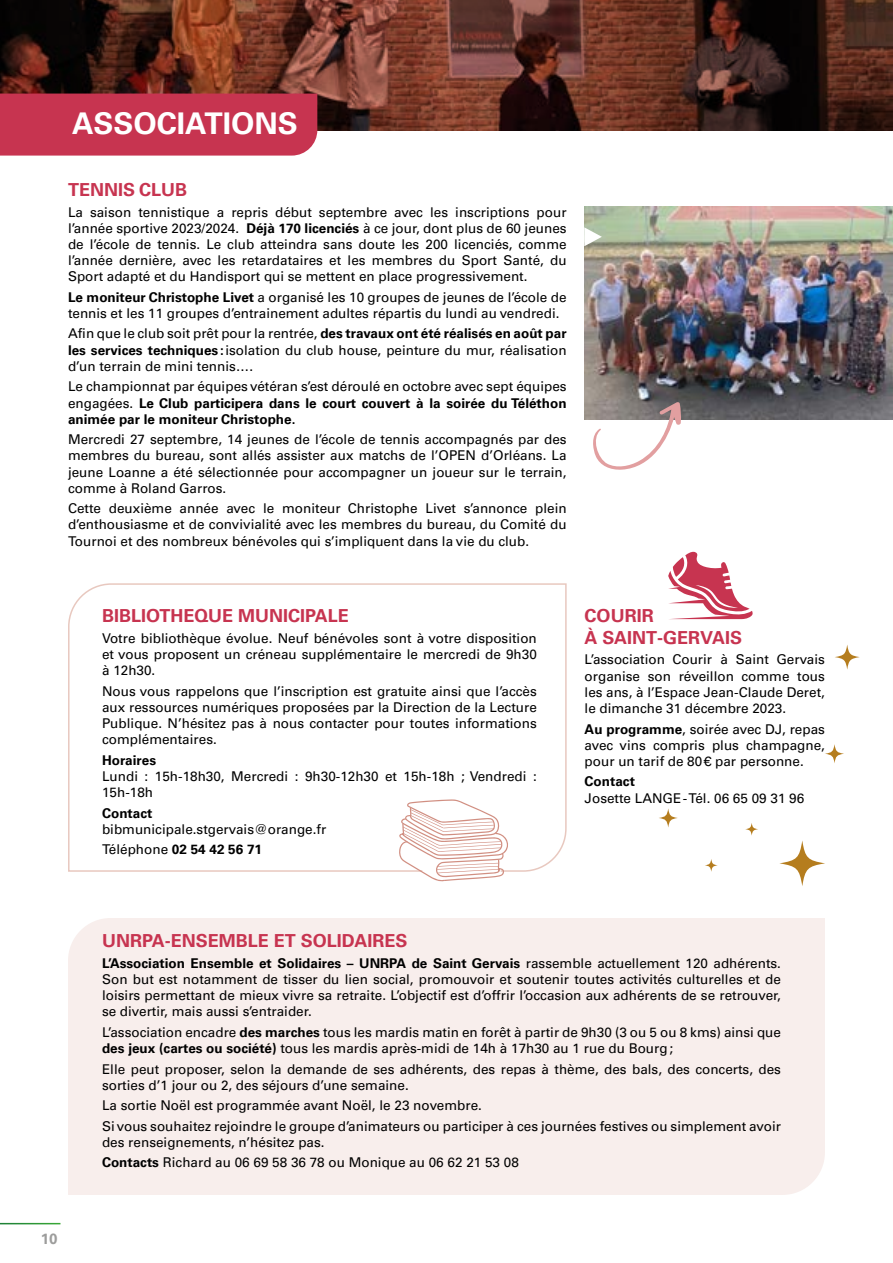
<style>
.page{position:relative;width:893px;height:1263px;background:#fff}
.page>*{position:absolute;margin:0;border:0;box-sizing:border-box;transform-origin:0 0}
.t1{font:700 30px "Univers";color:#fff}
.t2{font:700 18px/21.6px "Univers";color:#c73450}
.t3{font:700 15px "Univers";color:#9d9d9c}
.t4{font:13.5px/16.2px "Univers";color:#000;text-align:justify}
.t5{font:700 13.5px/16.2px "Univers";color:#000;text-align:justify}
.s1{font-weight:700}
.s2{font-weight:400}
</style>
<div class="page">
<img style="left:0;top:0;width:893px;height:130px">
<div style="left:68px;top:918px;width:757px;height:277px;background:#f8eeec"></div>
<svg style="left:68px;top:583px;width:499px;height:289px"></svg>
<img style="left:585px;top:207px;width:308px;height:213px">
<div style="left:0;top:94px;width:317px;height:62px;background:#c73450"></div>
<svg style="left:584px;top:227px;width:18px;height:19px"></svg>
<svg style="left:398px;top:799px;width:111px;height:83px"></svg>
<svg style="left:668px;top:552px;width:85px;height:67px"></svg>
<svg style="left:825px;top:744px;width:19px;height:19px"></svg>
<svg style="left:659px;top:808px;width:19px;height:19px"></svg>
<svg style="left:745px;top:823px;width:13px;height:13px"></svg>
<svg style="left:705px;top:859px;width:13px;height:13px"></svg>
<svg style="left:835px;top:645px;width:25px;height:25px"></svg>
<svg style="left:779px;top:840px;width:46px;height:46px"></svg>
<svg style="left:590px;top:402px;width:91px;height:68px"></svg>
<h1 class="t1" style="left:72px;top:106px;width:227px">ASSOCIATIONS</h1>
<h2 class="t2" style="left:68px;top:179px;width:121px">TENNIS CLUB</h2>
<p class="t4" style="left:68px;top:204px;width:500px">La saison tennistique a repris début septembre avec les inscriptions pour l’année sportive 2023/2024. <span class="s1">Déjà 170 licenciés</span> à ce jour, dont plus de 60 jeunes de l’école de tennis. Le club atteindra sans doute les 200 licenciés, comme l’année dernière, avec les retardataires et les membres du Sport Santé, du Sport adapté et du Handisport qui se mettent en place progressivement.</p>
<p class="t4" style="left:68px;top:289px;width:500px"><span class="s1">Le moniteur Christophe Livet</span> a organisé les 10 groupes de jeunes de l’école de tennis et les 11 groupes d’entrainement adultes répartis du lundi au vendredi.</p>
<p class="t4" style="left:68px;top:326px;width:500px">Afin que le club soit prêt pour la rentrée, <span class="s1">des travaux ont été réalisés en août par les services techniques :</span>isolation du club house, peinture du mur, réalisation d’un terrain de mini tennis….</p>
<p class="t5" style="left:68px;top:378px;width:500px"><span class="s2">Le championnat par équipes vétéran s’est déroulé en octobre avec sept équipes engagées.</span> Le Club participera dans le court couvert à la soirée du Téléthon animée par le moniteur Christophe.</p>
<p class="t4" style="left:68px;top:431px;width:500px">Mercredi 27 septembre, 14 jeunes de l’école de tennis accompagnés par des membres du bureau, sont allés assister aux matchs de l’OPEN d’Orléans. La jeune Loanne a été sélectionnée pour accompagner un joueur sur le terrain, comme à Roland Garros.</p>
<p class="t4" style="left:68px;top:500px;width:500px">Cette deuxième année avec le moniteur Christophe Livet s’annonce plein d’enthousiasme et de convivialité avec les membres du bureau, du Comité du Tournoi et des nombreux bénévoles qui s’impliquent dans la vie du club.</p>
<h2 class="t2" style="left:102px;top:605px;width:248px">BIBLIOTHEQUE MUNICIPALE</h2>
<p class="t4" style="left:102px;top:630px;width:436px">Votre bibliothèque évolue. Neuf bénévoles sont à votre disposition et vous proposent un créneau supplémentaire le mercredi de 9h30 à 12h30.</p>
<p class="t4" style="left:102px;top:683px;width:436px">Nous vous rappelons que l’inscription est gratuite ainsi que l’accès aux ressources numériques proposées par la Direction de la Lecture Publique. N’hésitez pas à nous contacter pour toutes informations complémentaires.</p>
<p class="t5" style="left:102px;top:752px;width:56px">Horaires</p>
<p class="t4" style="left:102px;top:768px;width:436px">Lundi : 15h-18h30, Mercredi : 9h30-12h30 et 15h-18h ; Vendredi :<br>15h-18h</p>
<p class="t5" style="left:102px;top:805px;width:52px">Contact</p>
<p class="t4" style="left:102px;top:819px;width:226px;line-height:20.4px">bibmunicipale.stgervais@orange.fr<br>Téléphone <span class="s1">02 54 42 56 71</span></p>
<h2 class="t2" style="left:585px;top:605px;width:159px">COURIR<br>À SAINT-GERVAIS</h2>
<p class="t4" style="left:585px;top:652px;width:242px">L’association Courir à Saint Gervais organise son réveillon comme tous les ans, à l’Espace Jean-Claude Deret, le dimanche 31 décembre 2023.</p>
<p class="t4" style="left:585px;top:721px;width:242px"><span class="s1">Au programme</span>, soirée avec DJ, repas avec vins compris plus champagne, pour un tarif de 80€ par personne.</p>
<p class="t5" style="left:585px;top:773px;width:52px">Contact</p>
<p class="t4" style="left:585px;top:790px;width:221px">Josette LANGE - Tél. 06 65 09 31 96</p>
<p class="t3" style="left:41px;top:1230px;width:18px">10</p>
<h2 class="t2" style="left:102px;top:930px;width:307px">UNRPA-ENSEMBLE ET SOLIDAIRES</h2>
<p class="t4" style="left:102px;top:955px;width:680px"><span class="s1">L’Association Ensemble et Solidaires – UNRPA de Saint Gervais</span> rassemble actuellement 120 adhérents.<br>Son but est notamment de tisser du lien social, promouvoir et soutenir toutes activités culturelles et de loisirs permettant de mieux vivre sa retraite. L’objectif est d’offrir l’occasion aux adhérents de se retrouver, se divertir, mais aussi s’entraider.</p>
<p class="t4" style="left:102px;top:1024px;width:680px">L’association encadre <span class="s1">des marches</span> tous les mardis matin en forêt à partir de 9h30 (3 ou 5 ou 8 kms) ainsi que <span class="s1">des jeux (cartes ou société)</span> tous les mardis après-midi de 14h à 17h30 au 1 rue du Bourg;</p>
<p class="t4" style="left:102px;top:1060px;width:680px">Elle peut proposer, selon la demande de ses adhérents, des repas à thème, des bals, des concerts, des sorties d’1 jour ou 2, des séjours d’une semaine.</p>
<p class="t4" style="left:102px;top:1095px;width:680px;line-height:20.4px">La sortie Noël est programmée avant Noël, le 23 novembre.<br>Si vous souhaitez rejoindre le groupe d’animateurs ou participer à ces journées festives ou simplement avoir</p>
<p class="t4" style="left:102px;top:1132px;width:418px;line-height:20.4px">des renseignements, n’hésitez pas.<br><span class="s1">Contacts</span> Richard au 06 69 58 36 78 ou Monique au 06 62 21 53 08</p>
</div>
